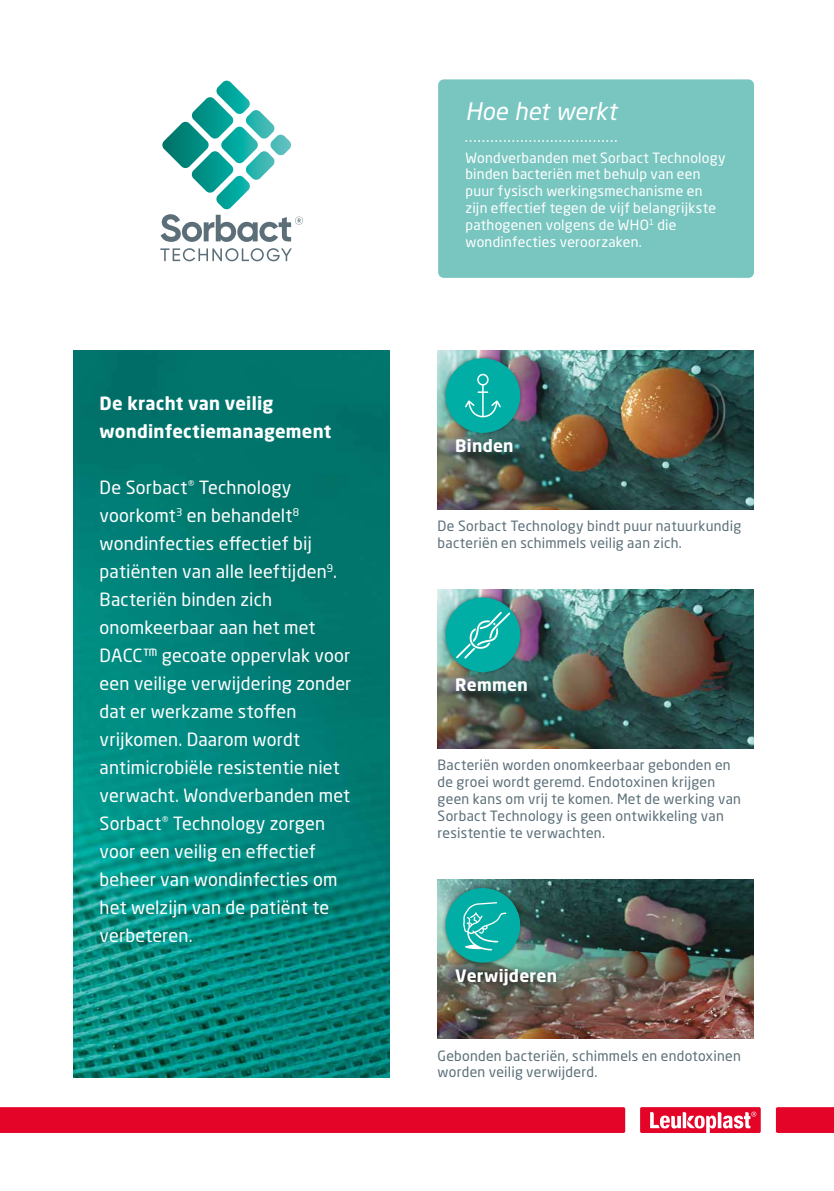
<style>
.page{position:relative;width:834px;height:1191px;background:#fff}
.page>*{position:absolute;margin:0;border:0;box-sizing:border-box;transform-origin:0 0}
.t1{font:italic 24px "Neo Sans W1 G";letter-spacing:-.005em;color:#fff}
.t2{font:18px/28px "Neo Sans W1 G";letter-spacing:.01em;color:#fff}
.t3{font:700 18px/28px "Neo Sans W1 G";letter-spacing:.01em;color:#fff}
.t4{font:700 17px "Neo Sans W1 G";letter-spacing:.015em;color:#fff}
.t5{font:14px/16.8px "Neo Sans W1 G";letter-spacing:.015em;color:#5c6f79}
.t6{font:14px/16.8px "Neo Sans W1 G";letter-spacing:.02em;color:#fff}
</style>
<div class="page">
<svg style="left:640px;top:1107px;width:120px;height:26px"></svg>
<div style="left:775px;top:1107px;width:58px;height:26px;background:#e40428"></div>
<div style="left:0;top:1107px;width:625px;height:26px;background:#e40428"></div>
<img style="left:74px;top:350px;width:315px;height:727px">
<div style="left:438px;top:79px;width:315px;height:199px;background:#79c6c0;border-radius:6px"></div>
<svg style="left:465px;top:140px;width:151px;height:2px"></svg>
<svg style="left:160px;top:248px;width:132px;height:13px"></svg>
<svg style="left:161px;top:81px;width:142px;height:161px"></svg>
<img style="left:437px;top:350px;width:316px;height:159px">
<div style="left:459px;top:441px;width:70px;height:28px;background:#000;opacity:.75"></div>
<div style="left:441px;top:354px;width:83px;height:83px;background:#000;opacity:.41"></div>
<div style="left:445px;top:358px;width:75px;height:75px;background:#00aea5;border-radius:50%"></div>
<svg style="left:465px;top:374px;width:35px;height:43px"></svg>
<img style="left:437px;top:589px;width:316px;height:159px">
<div style="left:459px;top:680px;width:85px;height:28px;background:#000;opacity:.75"></div>
<div style="left:441px;top:593px;width:83px;height:83px;background:#000;opacity:.41"></div>
<div style="left:445px;top:597px;width:75px;height:75px;background:#00aea5;border-radius:50%"></div>
<svg style="left:456px;top:612px;width:54px;height:46px"></svg>
<img style="left:437px;top:880px;width:316px;height:158px">
<div style="left:447px;top:960px;width:117px;height:33px;background:#000;opacity:.91"></div>
<div style="left:441px;top:884px;width:83px;height:82px;background:#000;opacity:.41"></div>
<div style="left:445px;top:888px;width:75px;height:74px;background:#00aea5;border-radius:50%"></div>
<svg style="left:463px;top:902px;width:43px;height:48px"></svg>
<p class="t3" style="left:100px;top:388px;width:233px">De kracht van veilig wondinfectiemanagement</p>
<p class="t2" style="left:100px;top:473px;width:253px">De Sorbact<sup>®</sup> Technology voorkomt<sup>3</sup> en behandelt<sup>8 </sup>wondinfecties effectief bij patiënten van alle leeftijden<sup>9</sup>.<br>Bacteriën binden zich onomkeerbaar aan het met<br>DACC™ gecoate oppervlak voor een veilige verwijdering zonder dat er werkzame stoffen vrijkomen. Daarom wordt antimicrobiële resistentie niet verwacht. Wondverbanden met<br>Sorbact<sup>®</sup> Technology zorgen voor een veilig en effectief beheer van wondinfecties om het welzijn van de patiënt te verbeteren.</p>
<h1 class="t1" style="left:465px;top:97px;width:153px">Hoe het werkt</h1>
<p class="t6" style="left:465px;top:149px;width:261px">Wondverbanden met Sorbact Technology binden bacteriën met behulp van een puur fysisch werkingsmechanisme en zijn effectief tegen de vijf belangrijkste pathogenen volgens de WHO<sup>1</sup> die wondinfecties veroorzaken.</p>
<p class="t4" style="left:455px;top:434px;width:60px">Binden</p>
<p class="t5" style="left:437px;top:517px;width:305px">De Sorbact Technology bindt puur natuurkundig bacteriën en schimmels veilig aan zich.</p>
<p class="t4" style="left:455px;top:674px;width:74px">Remmen</p>
<p class="t5" style="left:437px;top:756px;width:305px">Bacteriën worden onomkeerbaar gebonden en de groei wordt geremd. Endotoxinen krijgen geen kans om vrij te komen. Met de werking van Sorbact Technology is geen ontwikkeling van resistentie te verwachten.</p>
<p class="t4" style="left:455px;top:964px;width:103px">Verwijderen</p>
<p class="t5" style="left:437px;top:1046px;width:305px">Gebonden bacteriën, schimmels en endotoxinen worden veilig verwijderd.</p>
</div>
